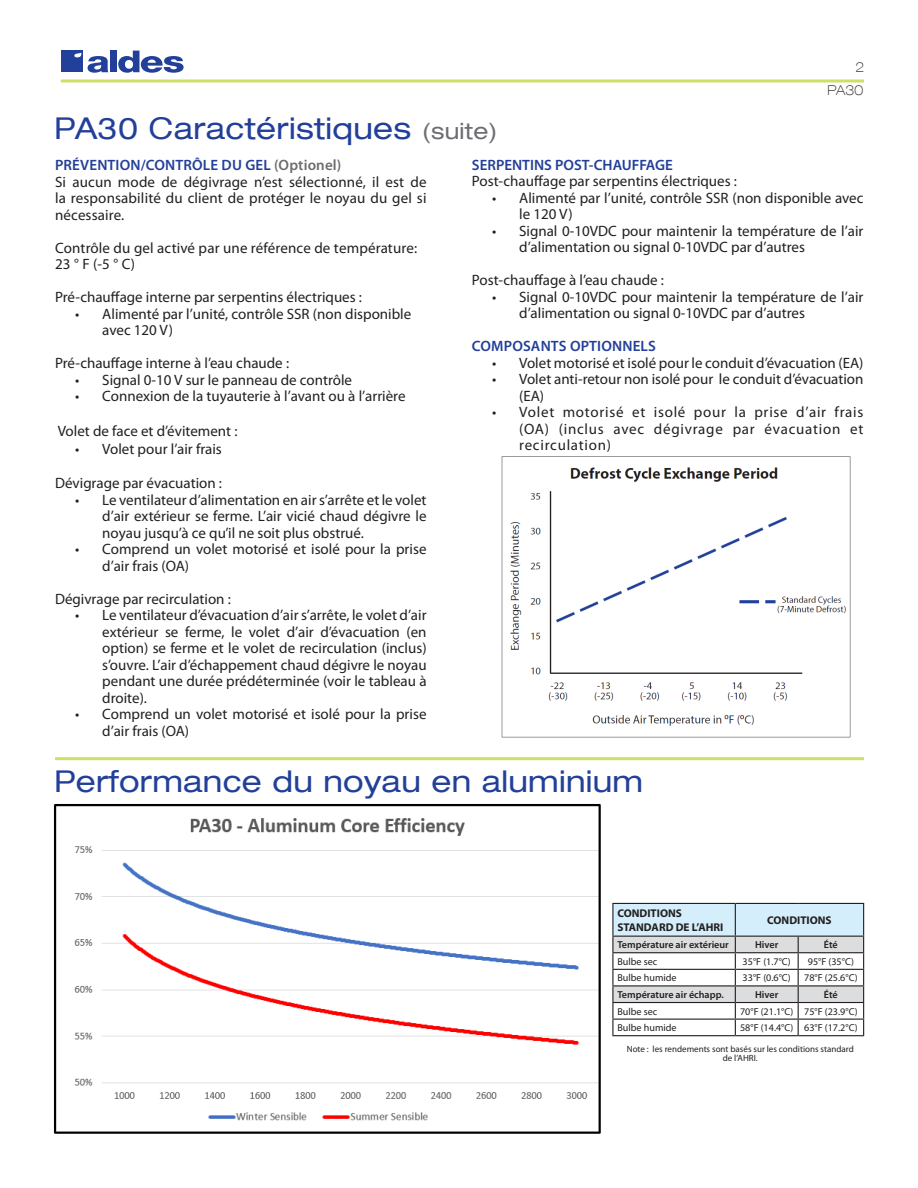
<style>
.page{position:relative;width:918px;height:1188px;background:#fff}
.page>*{position:absolute;margin:0;border:0;box-sizing:border-box;transform-origin:0 0}
.Spec_Body{font:expanded 30px "Helvetica Neue LT Com";letter-spacing:.01em;color:#223f99}
.t1{font:15px/16.5px "Myriad Pro";color:#231f20}
.t2{font:600 15px "Myriad Pro";letter-spacing:.01em;color:#223f99}
.Spec_Body-2{font:100 expanded 13.5px "Helvetica Neue LT Com";color:#231f20}
.t3{font:700 11.25px/13.5px "Myriad Pro";color:#231f20}
.t4{font:10.2px "Myriad Pro";color:#231f20}
.t5{font:600 10.2px "Myriad Pro";color:#231f20}
.t6{font:9px/9px "Myriad Pro";color:#231f20;text-align:center}
.s1{font-size:22.5px;color:#6c6d70}
.s2{color:#6c6d70}
</style>
<div class="page">
<hr style="left:61px;top:80px;width:803px;height:2px;background:#cede67">
<svg style="left:612px;top:903px;width:252px;height:132px"></svg>
<hr style="left:612px;top:1035px;width:123px;height:1px;background:#231f20">
<hr style="left:735px;top:1035px;width:63px;height:1px;background:#231f20">
<hr style="left:798px;top:1035px;width:66px;height:1px;background:#231f20">
<hr style="left:55px;top:757px;width:809px;height:3px;background:#cede67">
<img style="left:53px;top:804px;width:548px;height:330px">
<img style="left:501px;top:456px;width:350px;height:282px">
<div style="left:62px;top:51px;width:21px;height:21px;background:#223f99"></div>
<svg style="left:88px;top:56px;width:20px;height:17px"></svg>
<div style="left:110px;top:51px;width:7px;height:21px;background:#223f99"></div>
<svg style="left:118px;top:51px;width:66px;height:22px"></svg>
<svg style="left:74px;top:53px;width:8px;height:4px"></svg>
<p class="Spec_Body-2" style="left:855px;top:59px;width:10px">2</p>
<p class="Spec_Body-2" style="left:828px;top:82px;width:37px">PA30</p>
<p class="Spec_Body" style="left:54px;top:109px;width:445px">PA30 Caractéristiques <span class="s1">(suite)</span></p>
<p class="t2" style="left:55px;top:155px;width:288px">PRÉVENTION/CONTRÔLE DU GEL <span class="s2">(Optionel)</span></p>
<p class="t1" style="left:55px;top:173px;width:373px;text-align:justify">Si aucun mode de dégivrage n’est sélectionné, il est de la responsabilité du client de protéger le noyau du gel si nécessaire.</p>
<p class="t1" style="left:55px;top:239px;width:364px">Contrôle du gel activé par une référence de température:</p>
<p class="t1" style="left:55px;top:255px;width:82px">23 ° F (-5 ° C)</p>
<p class="t1" style="left:55px;top:288px;width:308px">Pré-chauffage interne par serpentins électriques :</p>
<p class="t1" style="left:102px;top:305px;width:311px;text-indent:-27px">• Alimenté par l’unité, contrôle SSR (non disponible avec 120 V)</p>
<p class="t1" style="left:55px;top:354px;width:236px">Pré-chauffage interne à l’eau chaude :</p>
<p class="t1" style="left:75px;top:371px;width:278px">• Signal 0-10 V sur le panneau de contrôle</p>
<p class="t1" style="left:75px;top:387px;width:332px">• Connexion de la tuyauterie à l’avant ou à l’arrière</p>
<p class="t1" style="left:58px;top:422px;width:181px">Volet de face et d’évitement :</p>
<p class="t1" style="left:75px;top:440px;width:148px">• Volet pour l’air frais</p>
<p class="t1" style="left:55px;top:474px;width:168px">Dévigrage par évacuation :</p>
<p class="t1" style="left:102px;top:491px;width:326px;text-align:justify;text-indent:-27px">• Le ventilateur d’alimentation en air s’arrête et le volet d’air extérieur se ferme. L’air vicié chaud dégivre le noyau jusqu’à ce qu’il ne soit plus obstrué.</p>
<p class="t1" style="left:102px;top:540px;width:326px;text-indent:-27px">• Comprend un volet motorisé et isolé pour la prise d’air frais (OA)</p>
<p class="t1" style="left:55px;top:590px;width:177px">Dégivrage par recirculation :</p>
<p class="t1" style="left:102px;top:606px;width:326px;text-align:justify;text-indent:-27px">• Le ventilateur d’évacuation d’air s’arrête, le volet d’air extérieur se ferme, le volet d’air d’évacuation (en option) se ferme et le volet de recirculation (inclus) s’ouvre. L’air d’échappement chaud dégivre le noyau pendant une durée prédéterminée (voir le tableau à droite).</p>
<p class="t1" style="left:102px;top:705px;width:326px;text-indent:-27px">• Comprend un volet motorisé et isolé pour la prise d’air frais (OA)</p>
<p class="t2" style="left:472px;top:155px;width:202px">SERPENTINS POST-CHAUFFAGE</p>
<p class="t1" style="left:472px;top:173px;width:267px">Post-chauffage par serpentins électriques :</p>
<p class="t1" style="left:519px;top:189px;width:346px;text-indent:-27px">• Alimenté par l’unité, contrôle SSR (non disponible avec le 120 V)</p>
<p class="t1" style="left:519px;top:222px;width:346px;text-indent:-27px">• Signal 0-10VDC pour maintenir la température de l’air d’alimentation ou signal 0-10VDC par d’autres</p>
<p class="t1" style="left:472px;top:272px;width:194px">Post-chauffage à l’eau chaude :</p>
<p class="t1" style="left:519px;top:288px;width:346px;text-indent:-27px">• Signal 0-10VDC pour maintenir la température de l’air d’alimentation ou signal 0-10VDC par d’autres</p>
<p class="t2" style="left:472px;top:337px;width:185px">COMPOSANTS OPTIONNELS</p>
<p class="t1" style="left:492px;top:354px;width:373px">• Volet motorisé et isolé pour le conduit d’évacuation (EA)</p>
<p class="t1" style="left:519px;top:371px;width:346px;text-indent:-27px">• Volet anti-retour non isolé pour le conduit d’évacuation (EA)</p>
<p class="t1" style="left:519px;top:404px;width:346px;text-align:justify;text-indent:-27px">• Volet motorisé et isolé pour la prise d’air frais (OA) (inclus avec dégivrage par évacuation et recirculation)</p>
<p class="Spec_Body" style="left:54px;top:762px;width:591px">Performance du noyau en aluminium</p>
<p class="t3" style="left:617px;top:906px;width:108px">CONDITIONS<br>STANDARD DE L’AHRI</p>
<p class="t3" style="left:767px;top:913px;width:66px">CONDITIONS</p>
<p class="t5" style="left:617px;top:938px;width:113px">Température air extérieur</p>
<p class="t5" style="left:755px;top:938px;width:25px">Hiver</p>
<p class="t5" style="left:824px;top:938px;width:15px">Été</p>
<p class="t4" style="left:617px;top:955px;width:42px">Bulbe sec</p>
<p class="t4" style="left:743px;top:955px;width:50px">35°F (1.7°C)</p>
<p class="t4" style="left:808px;top:955px;width:48px">95°F (35°C)</p>
<p class="t4" style="left:617px;top:972px;width:61px">Bulbe humide</p>
<p class="t4" style="left:743px;top:972px;width:50px">33°F (0.6°C)</p>
<p class="t4" style="left:804px;top:972px;width:55px">78°F (25.6°C)</p>
<p class="t5" style="left:617px;top:988px;width:108px">Température air échapp.</p>
<p class="t5" style="left:755px;top:988px;width:25px">Hiver</p>
<p class="t5" style="left:824px;top:988px;width:15px">Été</p>
<p class="t4" style="left:617px;top:1005px;width:42px">Bulbe sec</p>
<p class="t4" style="left:740px;top:1005px;width:55px">70°F (21.1°C)</p>
<p class="t4" style="left:804px;top:1005px;width:55px">75°F (23.9°C)</p>
<p class="t4" style="left:617px;top:1021px;width:61px">Bulbe humide</p>
<p class="t4" style="left:740px;top:1021px;width:55px">58°F (14.4°C)</p>
<p class="t4" style="left:804px;top:1021px;width:55px">63°F (17.2°C)</p>
<p class="t6" style="left:627px;top:1044px;width:228px">Note : les rendements sont basés sur les conditions standard de l’AHRI.</p>
</div>
